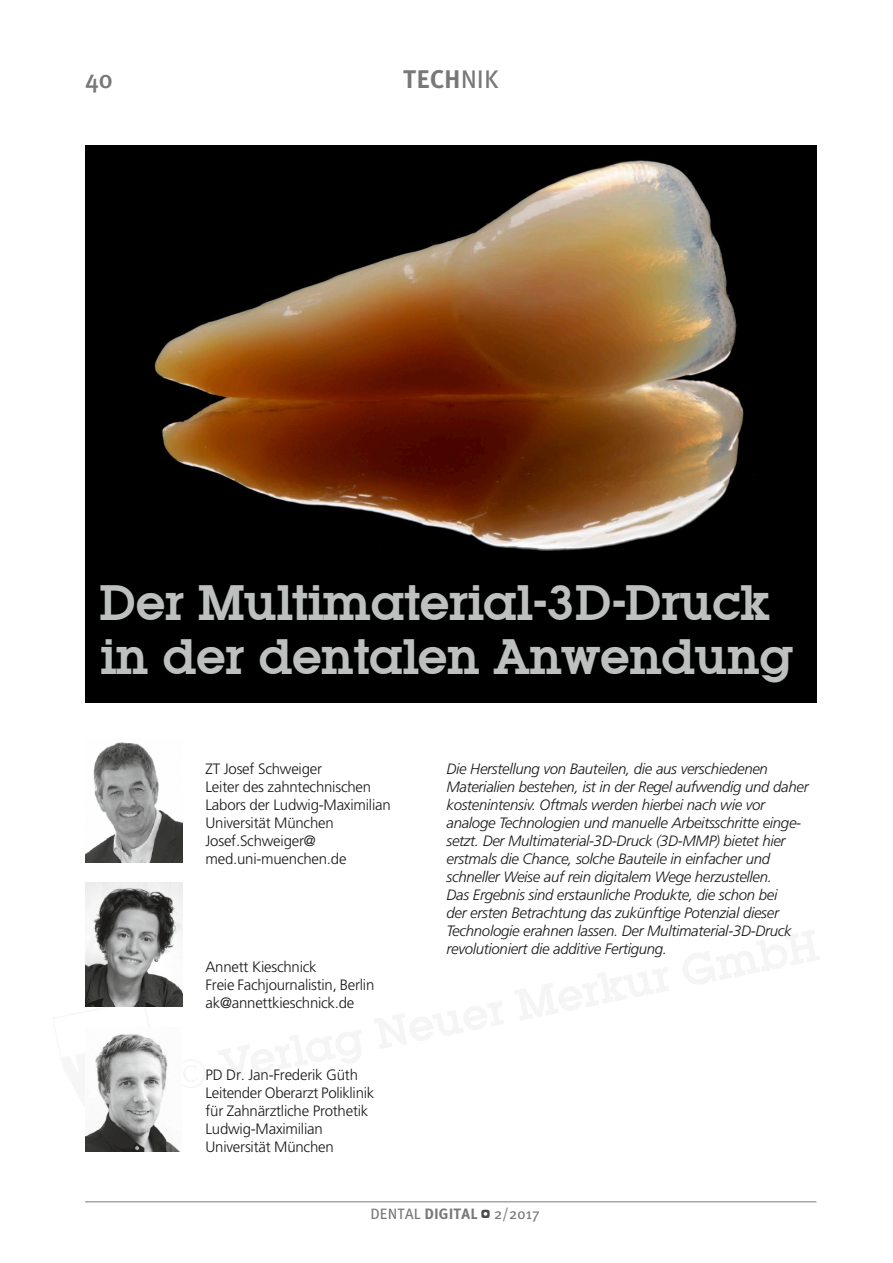
<style>
.page{position:relative;width:893px;height:1263px;background:#fff}
.page>*{position:absolute;margin:0;border:0;box-sizing:border-box;transform-origin:0 0}
.t1{font:700 49.5px/54px "Lubiana";color:#bec0c0}
.t2{font:700 25.5px "Meta Plus";color:#787877}
.t3{font:500 25.5px "Meta Plus";color:#787877}
.t4{font:italic 300 15px/18px "Frutiger";letter-spacing:-.02em;color:#1a1918}
.t5{font:300 15px/18px "Frutiger";letter-spacing:-.015em;color:#1a1918}
.t6{font:15px "Meta Plus";letter-spacing:.01em;color:#787877}
.s1{font-weight:400}
.s2{font-weight:700}
.s3{font-family:"Click Bits Icon Pods";font-size:12px;color:#494948}
</style>
<div class="page">
<img style="left:85px;top:1006px;width:81px;height:1px">
<hr style="left:85px;top:1201px;width:731px;height:1px;background:#787877">
<img style="left:85px;top:742px;width:98px;height:120px">
<img style="left:85px;top:882px;width:98px;height:124px">
<img style="left:85px;top:1034px;width:95px;height:117px">
<img style="left:85px;top:146px;width:731px;height:556px">
<h2 class="t3" style="left:85px;top:64px;width:29px">40</h2>
<h2 class="t2" style="left:403px;top:65px;width:97px">TECH<span class="s1">NIK</span></h2>
<h1 class="t1" style="left:101px;top:576px;width:694px">Der Multimaterial-3D-Druck in der dentalen Anwendung</h1>
<p class="t5" style="left:206px;top:760px;width:187px">ZT Josef Schweiger<br>Leiter des zahntechnischen<br>Labors der Ludwig-Maximilian<br>Universität München<br>Josef.Schweiger@ med.uni-muenchen.de</p>
<p class="t4" style="left:446px;top:760px;width:364px">Die Herstellung von Bauteilen, die aus verschiedenen Materialien bestehen, ist in der Regel aufwendig und daher kostenintensiv. Oftmals werden hierbei nach wie vor analoge Technologien und manuelle Arbeitsschritte einge&shy;setzt. Der Multimaterial-3D-Druck (3D-MMP) bietet hier erstmals die Chance, solche Bauteile in einfacher und schneller Weise auf rein digitalem Wege herzustellen.<br>Das Ergebnis sind erstaunliche Produkte, die schon bei<br>der ersten Betrachtung das zukünftige Potenzial dieser Technologie erahnen lassen. Der Multimaterial-3D-Druck revolutioniert die additive Fertigung.</p>
<p class="t5" style="left:206px;top:958px;width:170px">Annett Kieschnick<br>Freie Fachjournalistin, Berlin ak@annettkieschnick.de</p>
<p class="t5" style="left:206px;top:1066px;width:170px">PD Dr. Jan-Frederik Güth<br>Leitender Oberarzt Poliklinik für Zahnärztliche Prothetik<br>Ludwig-Maximilian<br>Universität München</p>
<p class="t6" style="left:370px;top:1205px;width:171px">DENTAL <span class="s2">DIGITAL</span> <span class="s3">W</span> 2/2017</p>
</div>
